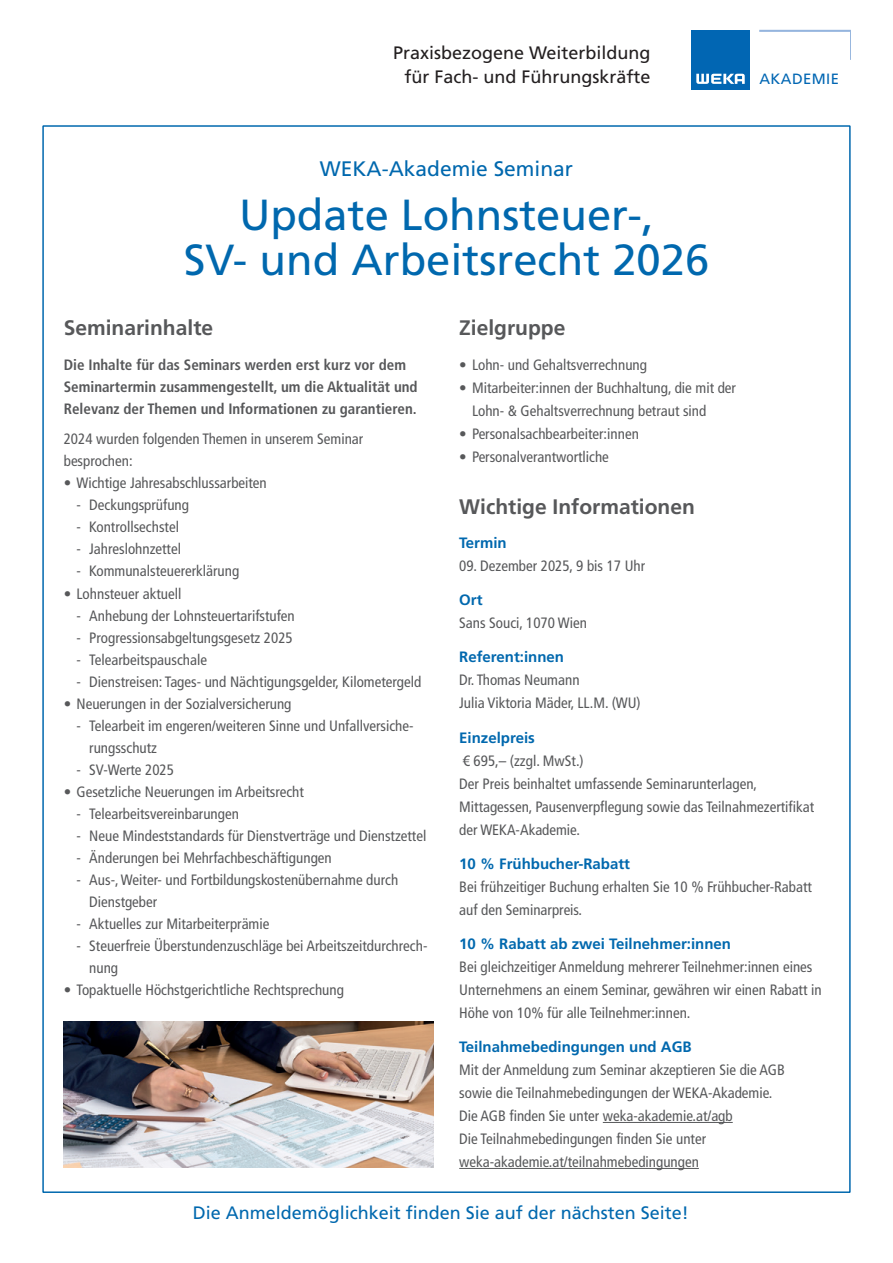
<style>
.page{position:relative;width:893px;height:1263px;background:#fff}
.page>*{position:absolute;margin:0;border:0;box-sizing:border-box;transform-origin:0 0}
.Copy_10_12_einzug{font:43.5px/45px "Frutiger LT Std";color:#0068ae;text-align:center}
.Seminar_Titel{font:700 21px "Frutiger LT Com";color:#57585a}
.Copy_10_12_einzug-2{font:21px "Frutiger LT Std";color:#0068ae}
.Copy_10_12{font:700 21px "Frutiger LT Com";color:#57585a}
.t1{font:18px "Frutiger LT Com";color:#231f20}
.Buchtitel_11_12_bold{font:18px "Frutiger LT Com";color:#0068ae}
.Copy_10_12-2{font:condensed 15px/23px "Frutiger LT Com";color:#57585a}
.Copy_10_12-3{font:700 condensed 15px/22px "Frutiger LT Com";color:#57585a}
.Seminar_Titel-2{font:700 15px "Frutiger LT Com";color:#0068ae}
.t2{font:14.85px "Frutiger LT Std";letter-spacing:.025em;color:#0166b3}
</style>
<div class="page">
<div style="left:42px;top:125px;width:809px;height:1068px;background:#fff;border:2px solid #0068ae"></div>
<hr style="left:603px;top:1122px;width:130px;height:1px;background:#57585a">
<hr style="left:459px;top:1168px;width:240px;height:1px;background:#57585a">
<div style="left:691px;top:30px;width:59px;height:59px;background:#0166b3"></div>
<svg style="left:696px;top:74px;width:49px;height:10px"></svg>
<hr style="left:850px;top:30px;width:1px;height:30px;background:#95b5de">
<hr style="left:760px;top:30px;width:90px;height:2px;background:#95b5de">
<img style="left:64px;top:1021px;width:370px;height:146px">
<p class="t1" style="left:393px;top:43px;width:259px">Praxisbezogene Weiterbildung</p>
<p class="t1" style="left:405px;top:67px;width:248px">für Fach- und Führungskräfte</p>
<p class="Copy_10_12_einzug-2" style="left:320px;top:156px;width:255px">WEKA-Akademie Seminar</p>
<p class="Copy_10_12_einzug" style="left:184px;top:192px;width:527px">Update Lohnsteuer-,<br>SV- und Arbeitsrecht 2026</p>
<p class="t2" style="left:759px;top:70px;width:81px">AKADEMIE</p>
<p class="Seminar_Titel" style="left:64px;top:315px;width:151px">Seminarinhalte</p>
<p class="Copy_10_12-3" style="left:64px;top:353px;width:355px">Die Inhalte für das Seminars werden erst kurz vor dem<br>Seminartermin zusammengestellt, um die Aktualität und<br>Relevanz der Themen und Informationen zu garantieren.</p>
<p class="Copy_10_12-2" style="left:64px;top:428px;width:301px;line-height:22px">2024 wurden folgenden Themen in unserem Seminar besprochen:</p>
<p class="Copy_10_12-2" style="left:64px;top:472px;width:205px">• Wichtige Jahresabschlussarbeiten</p>
<p class="Copy_10_12-2" style="left:77px;top:494px;width:114px">- Deckungsprüfung</p>
<p class="Copy_10_12-2" style="left:77px;top:516px;width:104px">- Kontrollsechstel</p>
<p class="Copy_10_12-2" style="left:77px;top:538px;width:106px">- Jahreslohnzettel</p>
<p class="Copy_10_12-2" style="left:77px;top:560px;width:164px">- Kommunalsteuererklärung</p>
<p class="Copy_10_12-2" style="left:64px;top:582px;width:119px">• Lohnsteuer aktuell</p>
<p class="Copy_10_12-2" style="left:77px;top:604px;width:220px">- Anhebung der Lohnsteuertarifstufen</p>
<p class="Copy_10_12-2" style="left:77px;top:626px;width:218px">- Progressionsabgeltungsgesetz 2025</p>
<p class="Copy_10_12-2" style="left:77px;top:648px;width:132px">- Telearbeitspauschale</p>
<p class="Copy_10_12-2" style="left:77px;top:670px;width:346px">- Dienstreisen: Tages- und Nächtigungsgelder, Kilometergeld</p>
<p class="Copy_10_12-2" style="left:64px;top:692px;width:229px">• Neuerungen in der Sozialversicherung</p>
<p class="Copy_10_12-2" style="left:89px;top:715px;width:326px;line-height:22px;text-indent:-13px">- Telearbeit im engeren/weiteren Sinne und Unfallversiche&shy;rungsschutz</p>
<p class="Copy_10_12-2" style="left:77px;top:758px;width:99px">- SV-Werte 2025</p>
<p class="Copy_10_12-2" style="left:64px;top:780px;width:242px">• Gesetzliche Neuerungen im Arbeitsrecht</p>
<p class="Copy_10_12-2" style="left:77px;top:802px;width:164px">- Telearbeitsvereinbarungen</p>
<p class="Copy_10_12-2" style="left:77px;top:824px;width:351px">- Neue Mindeststandards für Dienstverträge und Dienstzettel</p>
<p class="Copy_10_12-2" style="left:77px;top:846px;width:257px">- Änderungen bei Mehrfachbeschäftigungen</p>
<p class="Copy_10_12-2" style="left:89px;top:869px;width:310px;line-height:22px;text-indent:-13px">- Aus-, Weiter- und Fortbildungskostenübernahme durch<br>Dienstgeber</p>
<p class="Copy_10_12-2" style="left:77px;top:913px;width:194px">- Aktuelles zur Mitarbeiterprämie</p>
<p class="Copy_10_12-2" style="left:89px;top:935px;width:340px;line-height:22px;text-indent:-13px">- Steuerfreie Überstundenzuschläge bei Arbeitszeitdurchrech&shy;nung</p>
<p class="Copy_10_12-2" style="left:64px;top:979px;width:282px">• Topaktuelle Höchstgerichtliche Rechtsprechung</p>
<p class="Copy_10_12" style="left:459px;top:315px;width:108px">Zielgruppe</p>
<p class="Copy_10_12-2" style="left:459px;top:354px;width:189px">• Lohn- und Gehaltsverrechnung</p>
<p class="Copy_10_12-2" style="left:472px;top:377px;width:266px;text-indent:-13px">• Mitarbeiter:innen der Buchhaltung, die mit der<br>Lohn- &amp; Gehaltsverrechnung betraut sind</p>
<p class="Copy_10_12-2" style="left:459px;top:423px;width:181px">• Personalsachbearbeiter:innen</p>
<p class="Copy_10_12-2" style="left:459px;top:446px;width:151px">• Personalverantwortliche</p>
<p class="Seminar_Titel" style="left:459px;top:494px;width:237px">Wichtige Informationen</p>
<p class="Seminar_Titel-2" style="left:459px;top:534px;width:49px">Termin</p>
<p class="Copy_10_12-2" style="left:459px;top:554px;width:188px">09. Dezember 2025, 9 bis 17 Uhr</p>
<p class="Seminar_Titel-2" style="left:459px;top:591px;width:25px">Ort</p>
<p class="Copy_10_12-2" style="left:459px;top:612px;width:129px">Sans Souci, 1070 Wien</p>
<p class="Seminar_Titel-2" style="left:459px;top:648px;width:106px">Referent:innen</p>
<p class="Copy_10_12-2" style="left:459px;top:669px;width:122px">Dr. Thomas Neumann</p>
<p class="Copy_10_12-2" style="left:459px;top:692px;width:183px">Julia Viktoria Mäder, LL.M. (WU)</p>
<p class="Seminar_Titel-2" style="left:459px;top:729px;width:77px">Einzelpreis</p>
<p class="Copy_10_12-2" style="left:463px;top:749px;width:122px">€ 695,– (zzgl. MwSt.)</p>
<p class="Copy_10_12-2" style="left:459px;top:772px;width:356px">Der Preis beinhaltet umfassende Seminarunterlagen,<br>Mittagessen, Pausenverpflegung sowie das Teilnahmezertifikat der WEKA-Akademie.</p>
<p class="Seminar_Titel-2" style="left:459px;top:855px;width:172px">10 % Frühbucher-Rabatt</p>
<p class="Copy_10_12-2" style="left:459px;top:875px;width:354px">Bei frühzeitiger Buchung erhalten Sie 10 % Frühbucher-Rabatt auf den Seminarpreis.</p>
<p class="Seminar_Titel-2" style="left:459px;top:935px;width:273px">10 % Rabatt ab zwei Teilnehmer:innen</p>
<p class="Copy_10_12-2" style="left:459px;top:955px;width:364px">Bei gleichzeitiger Anmeldung mehrerer Teilnehmer:innen eines<br>Unternehmens an einem Seminar, gewähren wir einen Rabatt in<br>Höhe von 10% für alle Teilnehmer:innen.</p>
<p class="Seminar_Titel-2" style="left:459px;top:1038px;width:234px">Teilnahmebedingungen und AGB</p>
<p class="Copy_10_12-2" style="left:459px;top:1059px;width:327px">Mit der Anmeldung zum Seminar akzeptieren Sie die AGB sowie die Teilnahmebedingungen der WEKA-Akademie.</p>
<p class="Copy_10_12-2" style="left:459px;top:1105px;width:275px">Die AGB finden Sie unter weka-akademie.at/agb</p>
<p class="Copy_10_12-2" style="left:459px;top:1128px;width:248px">Die Teilnahmebedingungen finden Sie unter weka-akademie.at/teilnahmebedingungen</p>
<p class="Buchtitel_11_12_bold" style="left:193px;top:1202px;width:498px">Die Anmeldemöglichkeit finden Sie auf der nächsten Seite!</p>
</div>
